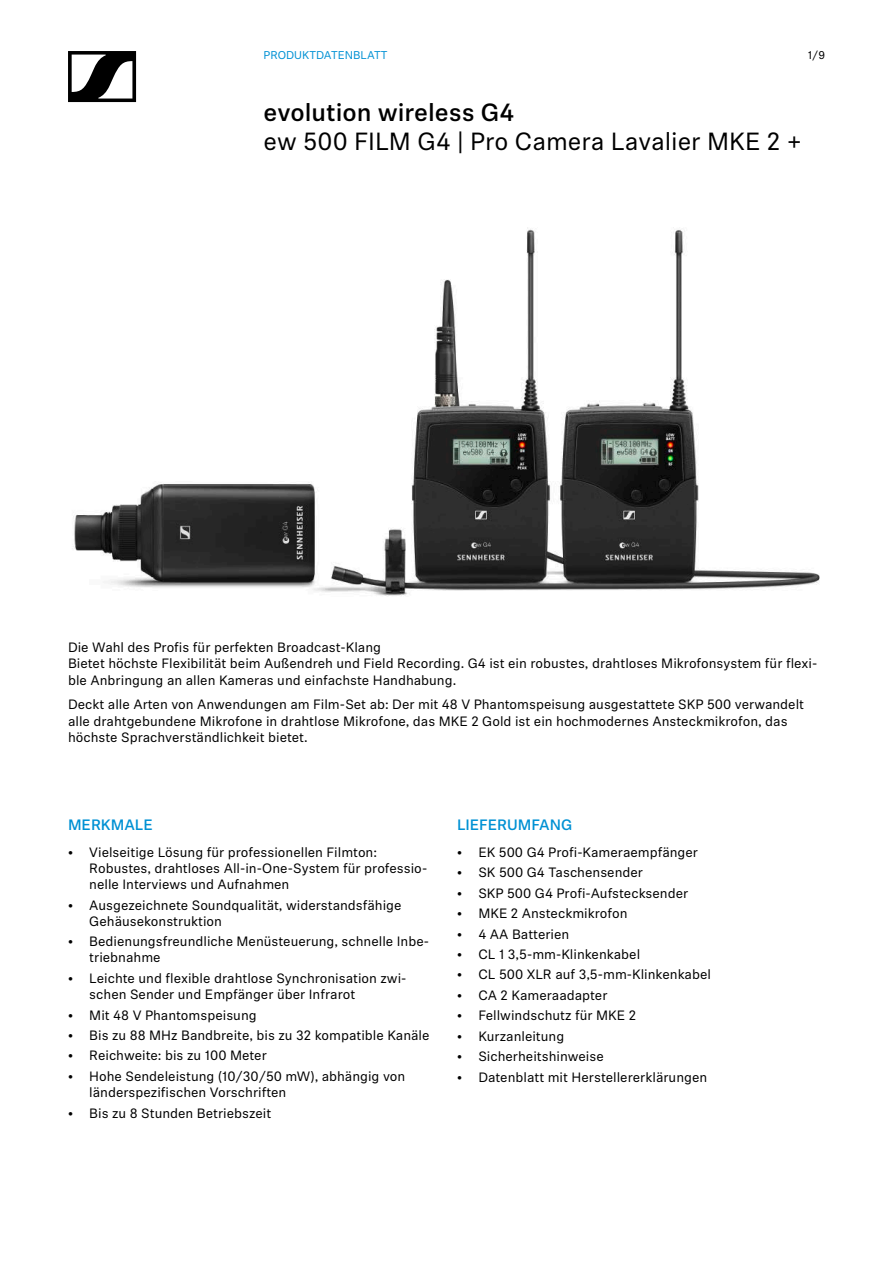
<style>
.page{position:relative;width:893px;height:1263px;background:#fff}
.page>*{position:absolute;margin:0;border:0;box-sizing:border-box;transform-origin:0 0}
.t1{font:24.75px "Sennheiser Neue";color:#000}
.t2{font:500 24.75px "Sennheiser Neue";color:#000}
.t3{font:500 15px "Sennheiser Neue";color:#0091d4}
.t4{font:13.5px/16.2px "Sennheiser Neue";color:#000}
.t5{font:11.25px "Sennheiser Neue";color:#0091d4}
.t6{font:11.25px "Sennheiser Neue";color:#000}
</style>
<div class="page">
<svg style="left:68px;top:51px;width:68px;height:51px"></svg>
<img style="left:72px;top:227px;width:748px;height:369px">
<p class="t5" style="left:264px;top:48px;width:125px">PRODUKTDATENBLATT</p>
<p class="t6" style="left:808px;top:48px;width:19px">1/9</p>
<h1 class="t2" style="left:264px;top:95px;width:252px">evolution wireless G4</h1>
<h1 class="t1" style="left:264px;top:125px;width:540px">ew 500 FILM G4 | Pro Camera Lavalier MKE 2 +</h1>
<p class="t4" style="left:68px;top:639px;width:751px">Die Wahl des Profis für perfekten Broadcast-Klang<br>Bietet höchste Flexibilität beim Außendreh und Field Recording. G4 ist ein robustes, drahtloses Mikrofonsystem für flexi&shy;ble Anbringung an allen Kameras und einfachste Handhabung.</p>
<p class="t4" style="left:68px;top:696px;width:738px">Deckt alle Arten von Anwendungen am Film-Set ab: Der mit 48 V Phantomspeisung ausgestattete SKP 500 verwandelt alle drahtgebundene Mikrofone in drahtlose Mikrofone, das MKE 2 Gold ist ein hochmodernes Ansteckmikrofon, das höchste Sprachverständlichkeit bietet.</p>
<p class="t3" style="left:68px;top:814px;width:86px">MERKMALE</p>
<p class="t4" style="left:89px;top:843px;width:339px;text-indent:-21px">• Vielseitige Lösung für professionellen Filmton:<br>Robustes, drahtloses All-in-One-System für professio&shy;nelle Interviews und Aufnahmen</p>
<p class="t4" style="left:89px;top:896px;width:314px;text-indent:-21px">• Ausgezeichnete Soundqualität, widerstandsfähige<br>Gehäusekonstruktion</p>
<p class="t4" style="left:89px;top:933px;width:341px;text-indent:-21px">• Bedienungsfreundliche Menüsteuerung, schnelle Inbe&shy;triebnahme</p>
<p class="t4" style="left:89px;top:969px;width:319px;text-indent:-21px">• Leichte und flexible drahtlose Synchronisation zwi&shy;schen Sender und Empfänger über Infrarot</p>
<p class="t4" style="left:68px;top:1006px;width:190px">• Mit 48 V Phantomspeisung</p>
<p class="t4" style="left:68px;top:1026px;width:363px">• Bis zu 88 MHz Bandbreite, bis zu 32 kompatible Kanäle</p>
<p class="t4" style="left:68px;top:1047px;width:200px">• Reichweite: bis zu 100 Meter</p>
<p class="t4" style="left:89px;top:1067px;width:318px;text-indent:-21px">• Hohe Sendeleistung (10/30/50 mW), abhängig von länderspezifischen Vorschriften</p>
<p class="t4" style="left:68px;top:1104px;width:205px">• Bis zu 8 Stunden Betriebszeit</p>
<p class="t3" style="left:457px;top:814px;width:117px">LIEFERUMFANG</p>
<p class="t4" style="left:457px;top:843px;width:242px">• EK 500 G4 Profi-Kameraempfänger</p>
<p class="t4" style="left:457px;top:864px;width:187px">• SK 500 G4 Taschensender</p>
<p class="t4" style="left:457px;top:884px;width:233px">• SKP 500 G4 Profi-Aufstecksender</p>
<p class="t4" style="left:457px;top:904px;width:172px">• MKE 2 Ansteckmikrofon</p>
<p class="t4" style="left:457px;top:925px;width:114px">• 4 AA Batterien</p>
<p class="t4" style="left:457px;top:945px;width:185px">• CL 1 3,5-mm-Klinkenkabel</p>
<p class="t4" style="left:457px;top:966px;width:255px">• CL 500 XLR auf 3,5-mm-Klinkenkabel</p>
<p class="t4" style="left:457px;top:986px;width:152px">• CA 2 Kameraadapter</p>
<p class="t4" style="left:457px;top:1007px;width:180px">• Fellwindschutz für MKE 2</p>
<p class="t4" style="left:457px;top:1027px;width:109px">• Kurzanleitung</p>
<p class="t4" style="left:457px;top:1048px;width:148px">• Sicherheitshinweise</p>
<p class="t4" style="left:457px;top:1068px;width:252px">• Datenblatt mit Herstellererklärungen</p>
</div>
